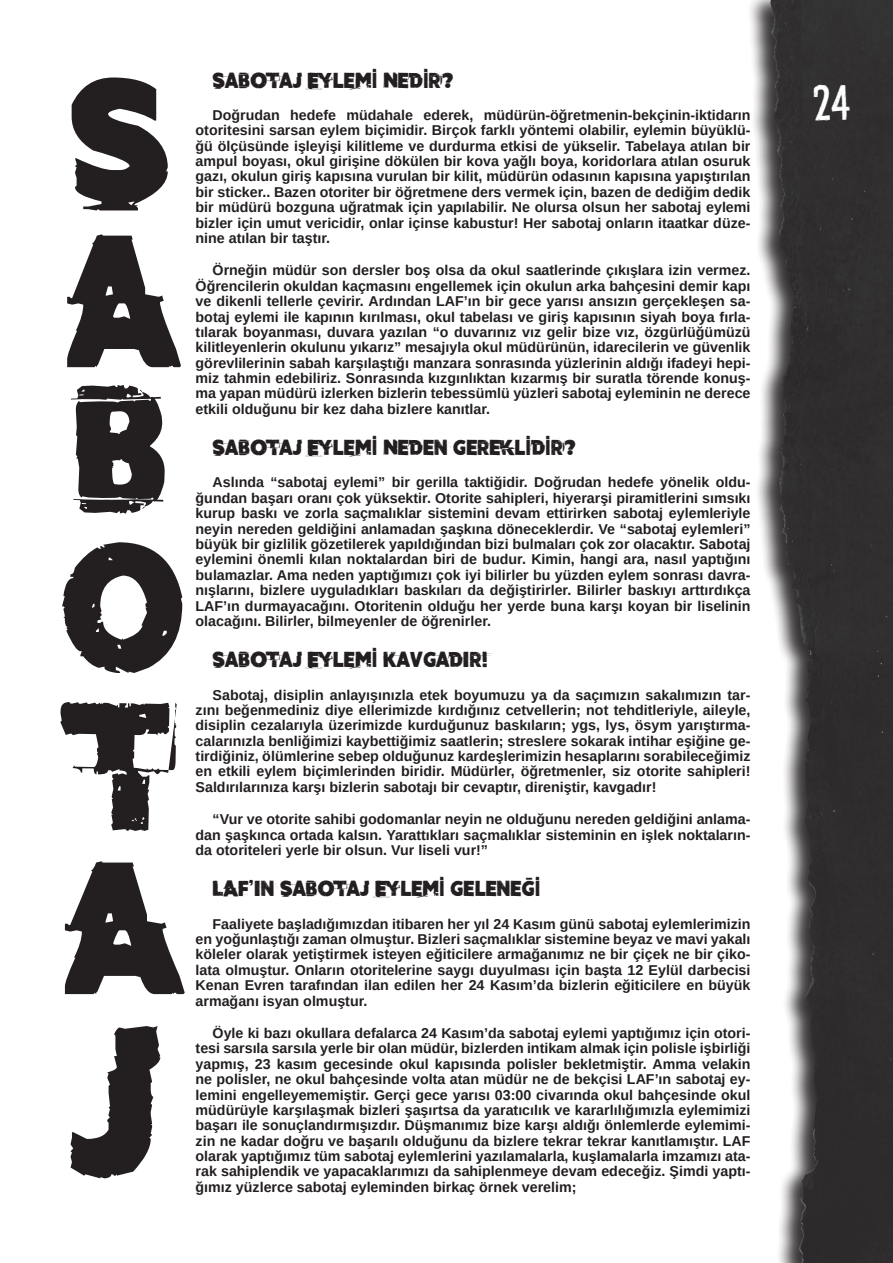
<style>
.page{position:relative;width:893px;height:1263px;background:#fff}
.page>*{position:absolute;margin:0;border:0;box-sizing:border-box;transform-origin:0 0}
.t1{font:222.45px "Cutthecrap";color:#231f20}
.t2{font:184.5px/157.2px "Cutthecrap";color:#231f20;text-align:justify}
.t3{font:49.5px "Flea Market Finds";color:#fff}
.t4{font:22.5px "Cutthecrap";color:#231f20}
.t5{font:700 14.25px/15.5px "Arimo";color:#231f20;text-align:justify}
</style>
<div class="page">
<img style="left:750px;top:0;width:143px;height:1263px">
<h2 class="t2" style="left:59px;top:48px;width:129px">S A B O T A</h2>
<h1 class="t1" style="left:66px;top:939px;width:94px">J</h1>
<h3 class="t4" style="left:213px;top:63px;width:242px">SABOTAJ EYLEMİ NEDİR?</h3>
<p class="t5" style="left:196px;top:108px;width:556px;text-indent:17px">Doğrudan hedefe müdahale ederek, müdürün-öğretmenin-bekçinin-iktidarın otoritesini sarsan eylem biçimidir. Birçok farklı yöntemi olabilir, eylemin büyüklü&shy;ğü ölçüsünde işleyişi kilitleme ve durdurma etkisi de yükselir. Tabelaya atılan bir ampul boyası, okul girişine dökülen bir kova yağlı boya, koridorlara atılan osuruk gazı, okulun giriş kapısına vurulan bir kilit, müdürün odasının kapısına yapıştırılan bir sticker.. Bazen otoriter bir öğretmene ders vermek için, bazen de dediğim dedik bir müdürü bozguna uğratmak için yapılabilir. Ne olursa olsun her sabotaj eylemi bizler için umut vericidir, onlar içinse kabustur! Her sabotaj onların itaatkar düze&shy;nine atılan bir taştır.</p>
<p class="t5" style="left:196px;top:263px;width:556px;text-indent:17px">Örneğin müdür son dersler boş olsa da okul saatlerinde çıkışlara izin vermez.<br>Öğrencilerin okuldan kaçmasını engellemek için okulun arka bahçesini demir kapı ve dikenli tellerle çevirir. Ardından LAF’ın bir gece yarısı ansızın gerçekleşen sa&shy;botaj eylemi ile kapının kırılması, okul tabelası ve giriş kapısının siyah boya fırla&shy;tılarak boyanması, duvara yazılan “o duvarınız vız gelir bize vız, özgürlüğümüzü kilitleyenlerin okulunu yıkarız” mesajıyla okul müdürünün, idarecilerin ve güvenlik görevlilerinin sabah karşılaştığı manzara sonrasında yüzlerinin aldığı ifadeyi hepi&shy;miz tahmin edebiliriz. Sonrasında kızgınlıktan kızarmış bir suratla törende konuş&shy;ma yapan müdürü izlerken bizlerin tebessümlü yüzleri sabotaj eyleminin ne derece etkili olduğunu bir kez daha bizlere kanıtlar.</p>
<h3 class="t4" style="left:213px;top:431px;width:365px">SABOTAJ EYLEMİ NEDEN GEREKLİDİR?</h3>
<p class="t5" style="left:196px;top:475px;width:556px;text-indent:17px">Aslında “sabotaj eylemi” bir gerilla taktiğidir. Doğrudan hedefe yönelik oldu&shy;ğundan başarı oranı çok yüksektir. Otorite sahipleri, hiyerarşi piramitlerini sımsıkı kurup baskı ve zorla saçmalıklar sistemini devam ettirirken sabotaj eylemleriyle neyin nereden geldiğini anlamadan şaşkına döneceklerdir. Ve “sabotaj eylemleri” büyük bir gizlilik gözetilerek yapıldığından bizi bulmaları çok zor olacaktır. Sabotaj eylemini önemli kılan noktalardan biri de budur. Kimin, hangi ara, nasıl yaptığını bulamazlar. Ama neden yaptığımızı çok iyi bilirler bu yüzden eylem sonrası davra&shy;nışlarını, bizlere uyguladıkları baskıları da değiştirirler. Bilirler baskıyı arttırdıkça LAF’ın durmayacağını. Otoritenin olduğu her yerde buna karşı koyan bir liselinin olacağını. Bilirler, bilmeyenler de öğrenirler.</p>
<h3 class="t4" style="left:213px;top:643px;width:277px">SABOTAJ EYLEMİ KAVGADIR!</h3>
<p class="t5" style="left:196px;top:687px;width:556px;text-indent:17px">Sabotaj, disiplin anlayışınızla etek boyumuzu ya da saçımızın sakalımızın tar&shy;zını beğenmediniz diye ellerimizde kırdığınız cetvellerin; not tehditleriyle, aileyle, disiplin cezalarıyla üzerimizde kurduğunuz baskıların; ygs, lys, ösym yarıştırma&shy;calarınızla benliğimizi kaybettiğimiz saatlerin; streslere sokarak intihar eşiğine ge&shy;tirdiğiniz, ölümlerine sebep olduğunuz kardeşlerimizin hesaplarını sorabileceğimiz en etkili eylem biçimlerinden biridir. Müdürler, öğretmenler, siz otorite sahipleri!<br>Saldırılarınıza karşı bizlerin sabotajı bir cevaptır, direniştir, kavgadır!</p>
<p class="t5" style="left:196px;top:812px;width:556px;text-indent:17px">“Vur ve otorite sahibi godomanlar neyin ne olduğunu nereden geldiğini anlama&shy;dan şaşkınca ortada kalsın. Yarattıkları saçmalıklar sisteminin en işlek noktaların&shy;da otoriteleri yerle bir olsun. Vur liseli vur!”</p>
<h3 class="t4" style="left:213px;top:872px;width:329px">LAF’IN SABOTAJ EYLEMİ GELENEĞİ</h3>
<p class="t5" style="left:196px;top:916px;width:556px;text-indent:17px">Faaliyete başladığımızdan itibaren her yıl 24 Kasım günü sabotaj eylemlerimizin en yoğunlaştığı zaman olmuştur. Bizleri saçmalıklar sistemine beyaz ve mavi yakalı köleler olarak yetiştirmek isteyen eğiticilere armağanımız ne bir çiçek ne bir çiko&shy;lata olmuştur. Onların otoritelerine saygı duyulması için başta 12 Eylül darbecisi Kenan Evren tarafından ilan edilen her 24 Kasım’da bizlerin eğiticilere en büyük armağanı isyan olmuştur.</p>
<p class="t5" style="left:196px;top:1025px;width:556px;text-indent:17px">Öyle ki bazı okullara defalarca 24 Kasım’da sabotaj eylemi yaptığımız için otori&shy;tesi sarsıla sarsıla yerle bir olan müdür, bizlerden intikam almak için polisle işbirliği yapmış, 23 kasım gecesinde okul kapısında polisler bekletmiştir. Amma velakin ne polisler, ne okul bahçesinde volta atan müdür ne de bekçisi LAF’ın sabotaj ey&shy;lemini engelleyememiştir. Gerçi gece yarısı 03:00 civarında okul bahçesinde okul müdürüyle karşılaşmak bizleri şaşırtsa da yaratıcılık ve kararlılığımızla eylemimizi başarı ile sonuçlandırmışızdır. Düşmanımız bize karşı aldığı önlemlerde eylemimi&shy;zin ne kadar doğru ve başarılı olduğunu da bizlere tekrar tekrar kanıtlamıştır. LAF olarak yaptığımız tüm sabotaj eylemlerini yazılamalarla, kuşlamalarla imzamızı ata&shy;rak sahiplendik ve yapacaklarımızı da sahiplenmeye devam edeceğiz. Şimdi yaptı&shy;ğımız yüzlerce sabotaj eyleminden birkaç örnek verelim;</p>
<h3 class="t3" style="left:813px;top:71px;width:39px">24</h3>
</div>
